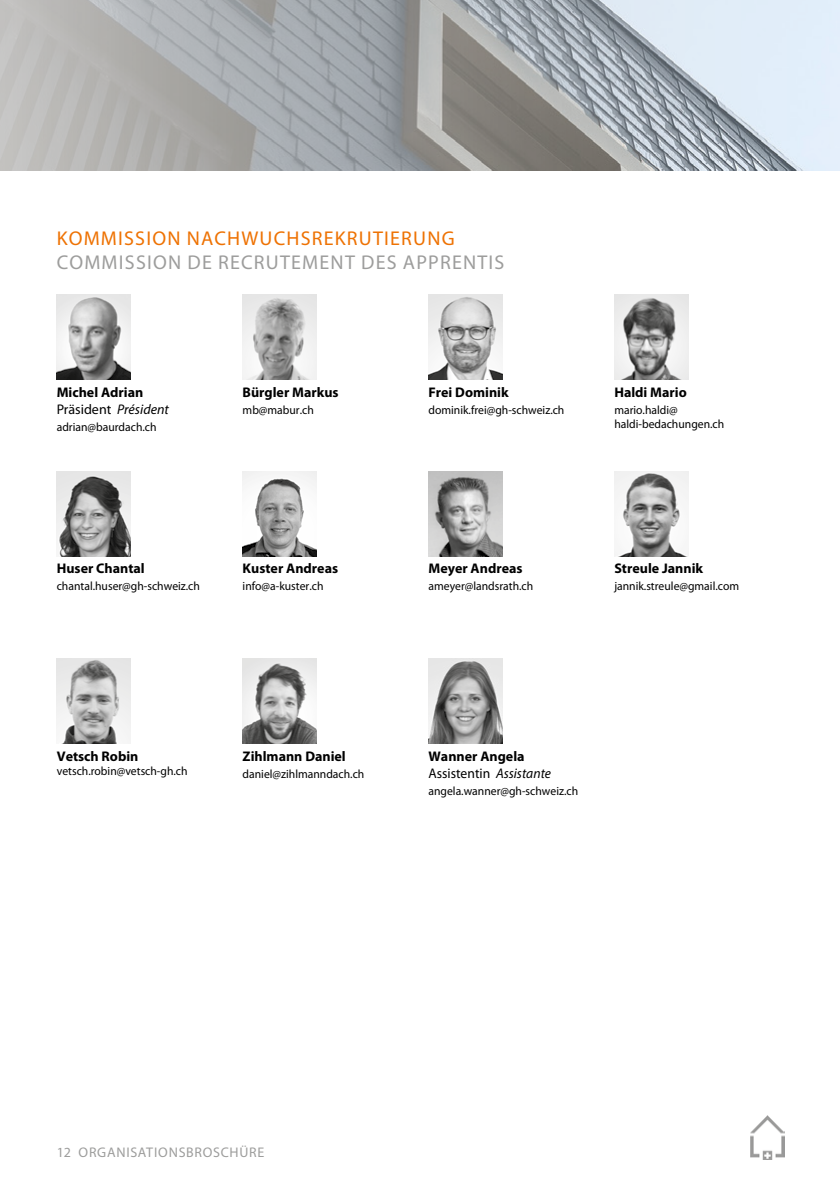
<style>
.page{position:relative;width:840px;height:1191px;background:#fff}
.page>*{position:absolute;margin:0;border:0;box-sizing:border-box;transform-origin:0 0}
.t1{font:20px "Myriad Pro";letter-spacing:.06em;color:#9d9d9c}
.t2{font:20px "Myriad Pro";letter-spacing:.06em;color:#ee7203}
.t3{font:700 14px/17px "Myriad Pro";color:#000}
.t4{font:14px "Myriad Pro";letter-spacing:.055em;color:#9d9d9c}
.t5{font:12px/14px "Myriad Pro";color:#000}
.s1{font-weight:400}
.s2{font-weight:400;font-style:italic}
</style>
<div class="page">
<svg style="left:0;top:0;width:839px;height:170px;background:#adb2b5"></svg>
<img style="left:750px;top:1115px;width:34px;height:44px">
<img style="left:57px;top:295px;width:73px;height:85px">
<img style="left:242px;top:295px;width:74px;height:85px">
<img style="left:428px;top:295px;width:74px;height:85px">
<img style="left:614px;top:295px;width:73px;height:85px">
<img style="left:57px;top:471px;width:73px;height:85px">
<img style="left:242px;top:471px;width:74px;height:85px">
<img style="left:428px;top:471px;width:74px;height:85px">
<img style="left:614px;top:471px;width:73px;height:85px">
<img style="left:57px;top:658px;width:73px;height:85px">
<img style="left:242px;top:658px;width:74px;height:85px">
<img style="left:428px;top:658px;width:74px;height:85px">
<h1 class="t2" style="left:57px;top:226px;width:399px">KOMMISSION NACHWUCHSREKRUTIERUNG</h1>
<h1 class="t1" style="left:57px;top:250px;width:449px">COMMISSION DE RECRUTEMENT DES APPRENTIS</h1>
<p class="t3" style="left:57px;top:383px;width:114px">Michel Adrian<br><span class="s1">Präsident</span> <span class="s2">Président</span></p>
<p class="t5" style="left:57px;top:420px;width:101px">adrian@baurdach.ch</p>
<p class="t3" style="left:242px;top:383px;width:97px">Bürgler Markus</p>
<p class="t5" style="left:242px;top:403px;width:73px">mb@mabur.ch</p>
<p class="t3" style="left:428px;top:383px;width:82px">Frei Dominik</p>
<p class="t5" style="left:428px;top:403px;width:137px">dominik.frei@gh-schweiz.ch</p>
<p class="t3" style="left:614px;top:383px;width:74px">Haldi Mario</p>
<p class="t5" style="left:614px;top:403px;width:111px">mario.haldi@ haldi-bedachungen.ch</p>
<p class="t3" style="left:57px;top:559px;width:89px">Huser Chantal</p>
<p class="t5" style="left:57px;top:579px;width:145px">chantal.huser@gh-schweiz.ch</p>
<p class="t3" style="left:242px;top:559px;width:97px">Kuster Andreas</p>
<p class="t5" style="left:242px;top:579px;width:82px">info@a-kuster.ch</p>
<p class="t3" style="left:428px;top:559px;width:96px">Meyer Andreas</p>
<p class="t5" style="left:428px;top:579px;width:106px">ameyer@landsrath.ch</p>
<p class="t3" style="left:614px;top:559px;width:90px">Streule Jannik</p>
<p class="t5" style="left:614px;top:579px;width:126px">jannik.streule@gmail.com</p>
<p class="t3" style="left:57px;top:747px;width:83px">Vetsch Robin</p>
<p class="t5" style="left:57px;top:763px;width:132px">vetsch.robin@vetsch-gh.ch</p>
<p class="t3" style="left:242px;top:747px;width:105px">Zihlmann Daniel</p>
<p class="t5" style="left:242px;top:766px;width:123px">daniel@zihlmanndach.ch</p>
<p class="t3" style="left:428px;top:747px;width:124px">Wanner Angela<br><span class="s1">Assistentin</span> <span class="s2">Assistante</span></p>
<p class="t5" style="left:428px;top:783px;width:151px">angela.wanner@gh-schweiz.ch</p>
<p class="t4" style="left:57px;top:1143px;width:209px">12 ORGANISATIONSBROSCHÜRE</p>
</div>
